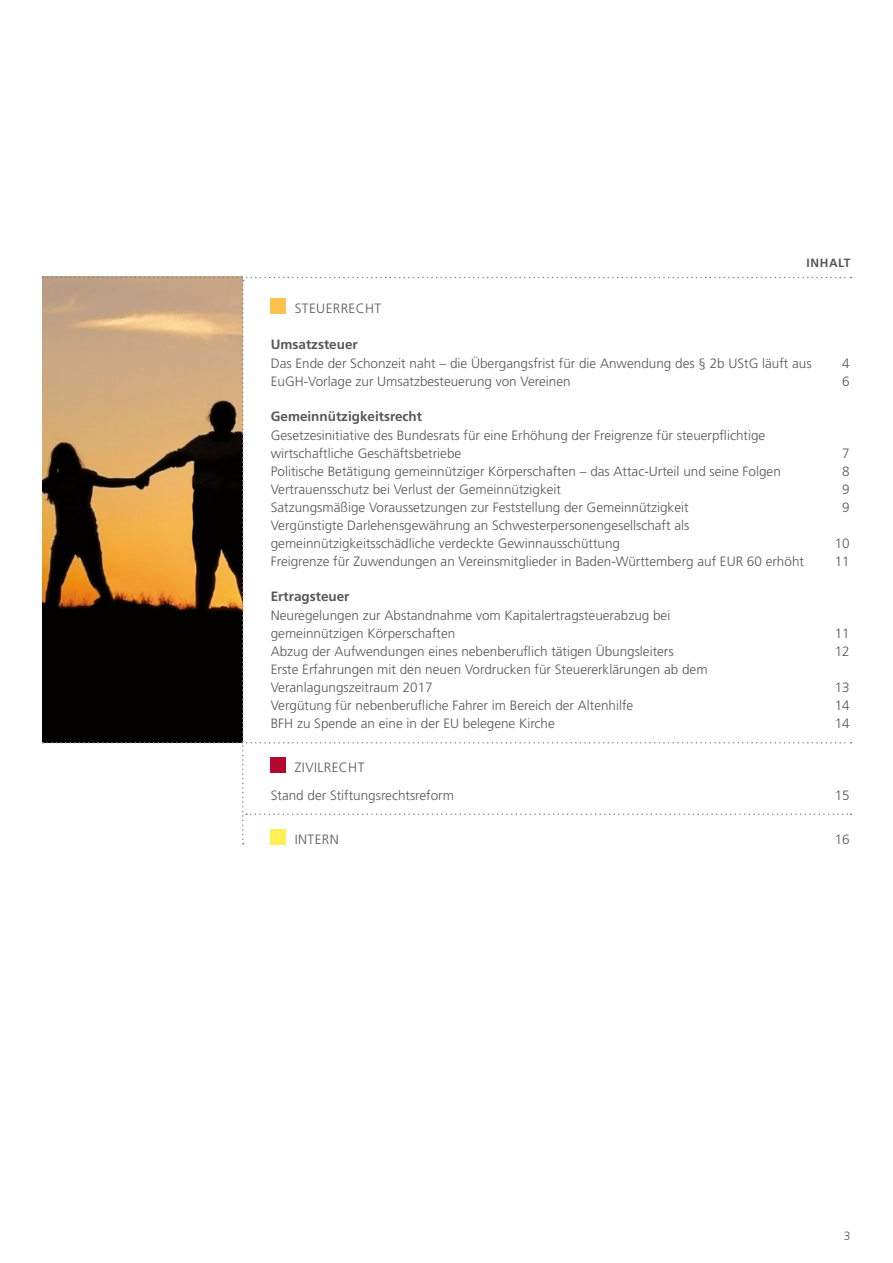
<style>
.page{position:relative;width:893px;height:1263px;background:#fff}
.page>*{position:absolute;margin:0;border:0;box-sizing:border-box;transform-origin:0 0}
.t1{font:300 13.5px/18px "Frutiger LT Std";color:#575756}
.t2{font:700 13.5px "Frutiger LT Std";color:#575756}
.t3{font:300 13.5px "Frutiger LT Std";letter-spacing:.03em;color:#575756}
.t4{font:700 12px "Frutiger LT Std";letter-spacing:.05em;color:#575756}
.t5{font:300 12px "Frutiger LT Std";color:#575756}
</style>
<div class="page">
<div style="left:271px;top:830px;width:15px;height:15px;background:#fff155"></div>
<svg style="left:43px;top:277px;width:808px;height:567px"></svg>
<p class="t4" style="left:806px;top:256px;width:45px">INHALT</p>
<p class="t3" style="left:295px;top:300px;width:88px">STEUERRECHT</p>
<p class="t2" style="left:271px;top:336px;width:89px">Umsatzsteuer</p>
<p class="t1" style="left:271px;top:355px;width:542px">Das Ende der Schonzeit naht – die Übergangsfrist für die Anwendung des § 2b UStG läuft aus</p>
<p class="t1" style="left:842px;top:355px;width:9px">4</p>
<p class="t1" style="left:271px;top:373px;width:301px">EuGH-Vorlage zur Umsatzbesteuerung von Vereinen</p>
<p class="t1" style="left:842px;top:373px;width:9px">6</p>
<p class="t2" style="left:271px;top:408px;width:153px">Gemeinnützigkeitsrecht</p>
<p class="t1" style="left:271px;top:427px;width:496px">Gesetzesinitiative des Bundesrats für eine Erhöhung der Freigrenze für steuerpflichtige wirtschaftliche Geschäftsbetriebe</p>
<p class="t1" style="left:842px;top:445px;width:9px">7</p>
<p class="t1" style="left:271px;top:463px;width:512px">Politische Betätigung gemeinnütziger Körperschaften – das Attac-Urteil und seine Folgen</p>
<p class="t1" style="left:842px;top:463px;width:9px">8</p>
<p class="t1" style="left:271px;top:481px;width:292px">Vertrauensschutz bei Verlust der Gemeinnützigkeit</p>
<p class="t1" style="left:842px;top:481px;width:9px">9</p>
<p class="t1" style="left:271px;top:499px;width:419px">Satzungsmäßige Voraussetzungen zur Feststellung der Gemeinnützigkeit</p>
<p class="t1" style="left:842px;top:499px;width:9px">9</p>
<p class="t1" style="left:271px;top:517px;width:420px">Vergünstigte Darlehensgewährung an Schwesterpersonengesellschaft als gemeinnützigkeitsschädliche verdeckte Gewinnausschüttung</p>
<p class="t1" style="left:835px;top:535px;width:17px">10</p>
<p class="t1" style="left:271px;top:553px;width:535px">Freigrenze für Zuwendungen an Vereinsmitglieder in Baden-Württemberg auf EUR 60 erhöht</p>
<p class="t1" style="left:835px;top:553px;width:17px">11</p>
<p class="t2" style="left:271px;top:588px;width:80px">Ertragsteuer</p>
<p class="t1" style="left:271px;top:607px;width:401px">Neuregelungen zur Abstandnahme vom Kapitalertragsteuerabzug bei gemeinnützigen Körperschaften</p>
<p class="t1" style="left:835px;top:625px;width:17px">11</p>
<p class="t1" style="left:271px;top:643px;width:404px">Abzug der Aufwendungen eines nebenberuflich tätigen Übungsleiters</p>
<p class="t1" style="left:835px;top:643px;width:17px">12</p>
<p class="t1" style="left:271px;top:661px;width:438px">Erste Erfahrungen mit den neuen Vordrucken für Steuererklärungen ab dem<br>Veranlagungszeitraum 2017</p>
<p class="t1" style="left:835px;top:679px;width:17px">13</p>
<p class="t1" style="left:271px;top:696px;width:364px">Vergütung für nebenberufliche Fahrer im Bereich der Altenhilfe</p>
<p class="t1" style="left:835px;top:696px;width:17px">14</p>
<p class="t1" style="left:271px;top:714px;width:286px">BFH zu Spende an eine in der EU belegene Kirche</p>
<p class="t1" style="left:835px;top:714px;width:17px">14</p>
<p class="t1" style="left:271px;top:753px;width:185px;line-height:28.5px;text-indent:24px">ZIVILRECHT<br>Stand der Stiftungsrechtsreform</p>
<p class="t1" style="left:835px;top:787px;width:17px">15</p>
<p class="t1" style="left:295px;top:830px;width:46px">INTERN</p>
<p class="t1" style="left:835px;top:830px;width:17px">16</p>
<p class="t5" style="left:844px;top:1229px;width:8px">3</p>
</div>
